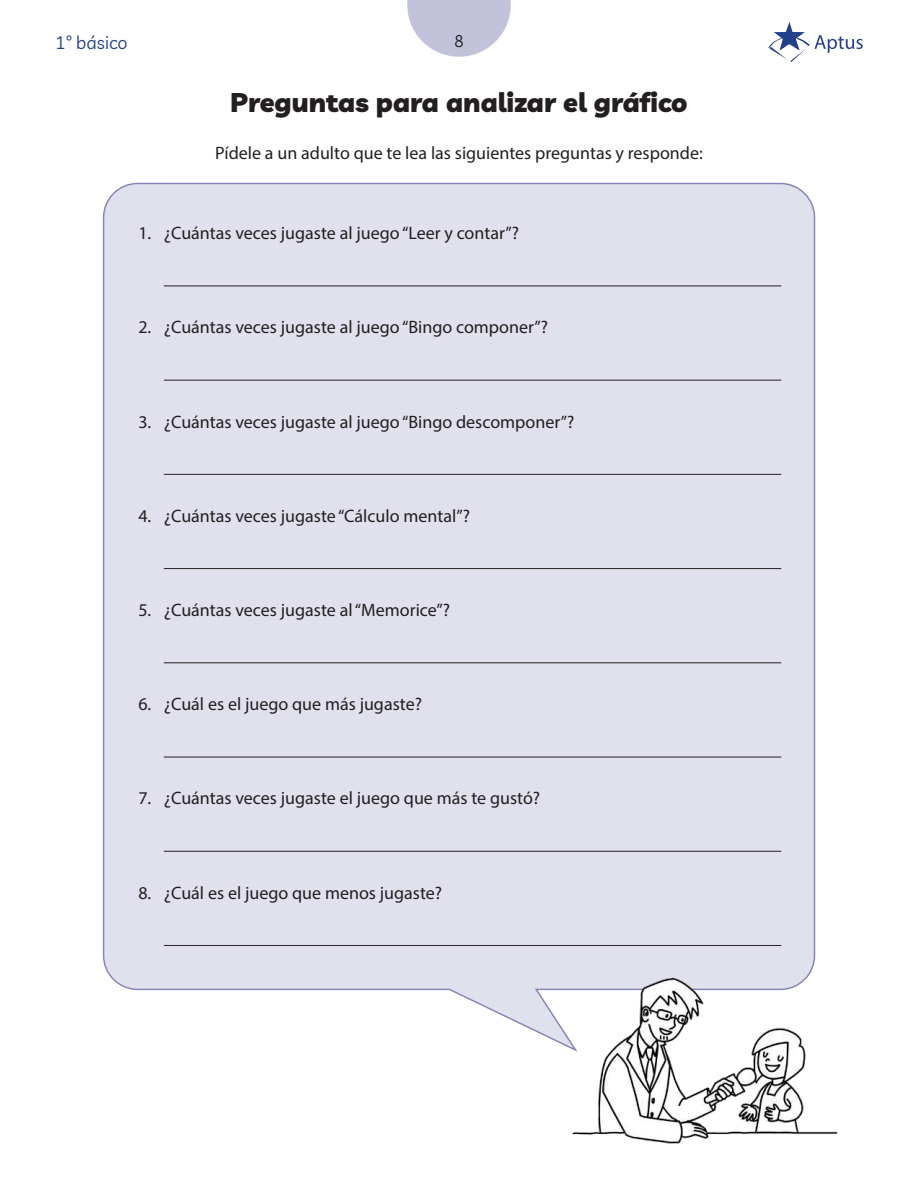
<style>
.page{position:relative;width:918px;height:1188px;background:#fff}
.page>*{position:absolute;margin:0;border:0;box-sizing:border-box;transform-origin:0 0}
.t1{font:900 27px "Livvic";color:#231f20}
.t2{font:18px "Myriad Pro";color:#231f20}
.t3{font:18px "Livvic";color:#23418a}
.t4{font:18px "Ruluko";color:#231f20}
</style>
<div class="page">
<svg style="left:407px;top:0;width:104px;height:57px"></svg>
<svg style="left:768px;top:22px;width:95px;height:40px"></svg>
<div style="left:102px;top:182px;width:714px;height:855px;background:#e0e1ed"></div>
<img style="left:546px;top:975px;width:292px;height:169px">
<hr style="left:164px;top:286px;width:617px;height:1px;background:#231f20">
<hr style="left:164px;top:380px;width:617px;height:1px;background:#231f20">
<hr style="left:164px;top:474px;width:617px;height:1px;background:#231f20">
<hr style="left:164px;top:568px;width:617px;height:1px;background:#231f20">
<hr style="left:164px;top:663px;width:617px;height:1px;background:#231f20">
<hr style="left:164px;top:757px;width:617px;height:1px;background:#231f20">
<hr style="left:164px;top:851px;width:617px;height:1px;background:#231f20">
<hr style="left:164px;top:945px;width:617px;height:1px;background:#231f20">
<p class="t3" style="left:55px;top:29px;width:74px">1º básico</p>
<p class="t4" style="left:454px;top:31px;width:11px">8</p>
<h1 class="t1" style="left:230px;top:81px;width:459px">Preguntas para analizar el gráfico</h1>
<p class="t2" style="left:215px;top:142px;width:489px">Pídele a un adulto que te lea las siguientes preguntas y responde:</p>
<p class="t2" style="left:138px;top:222px;width:382px">1. ¿Cuántas veces jugaste al juego “Leer y contar”?</p>
<p class="t2" style="left:138px;top:316px;width:411px">2. ¿Cuántas veces jugaste al juego “Bingo componer”?</p>
<p class="t2" style="left:138px;top:410px;width:438px">3. ¿Cuántas veces jugaste al juego “Bingo descomponer”?</p>
<p class="t2" style="left:138px;top:505px;width:333px">4. ¿Cuántas veces jugaste “Cálculo mental”?</p>
<p class="t2" style="left:138px;top:599px;width:313px">5. ¿Cuántas veces jugaste al “Memorice”?</p>
<p class="t2" style="left:138px;top:693px;width:285px">6. ¿Cuál es el juego que más jugaste?</p>
<p class="t2" style="left:138px;top:787px;width:403px">7. ¿Cuántas veces jugaste el juego que más te gustó?</p>
<p class="t2" style="left:138px;top:881px;width:305px">8. ¿Cuál es el juego que menos jugaste?</p>
</div>
